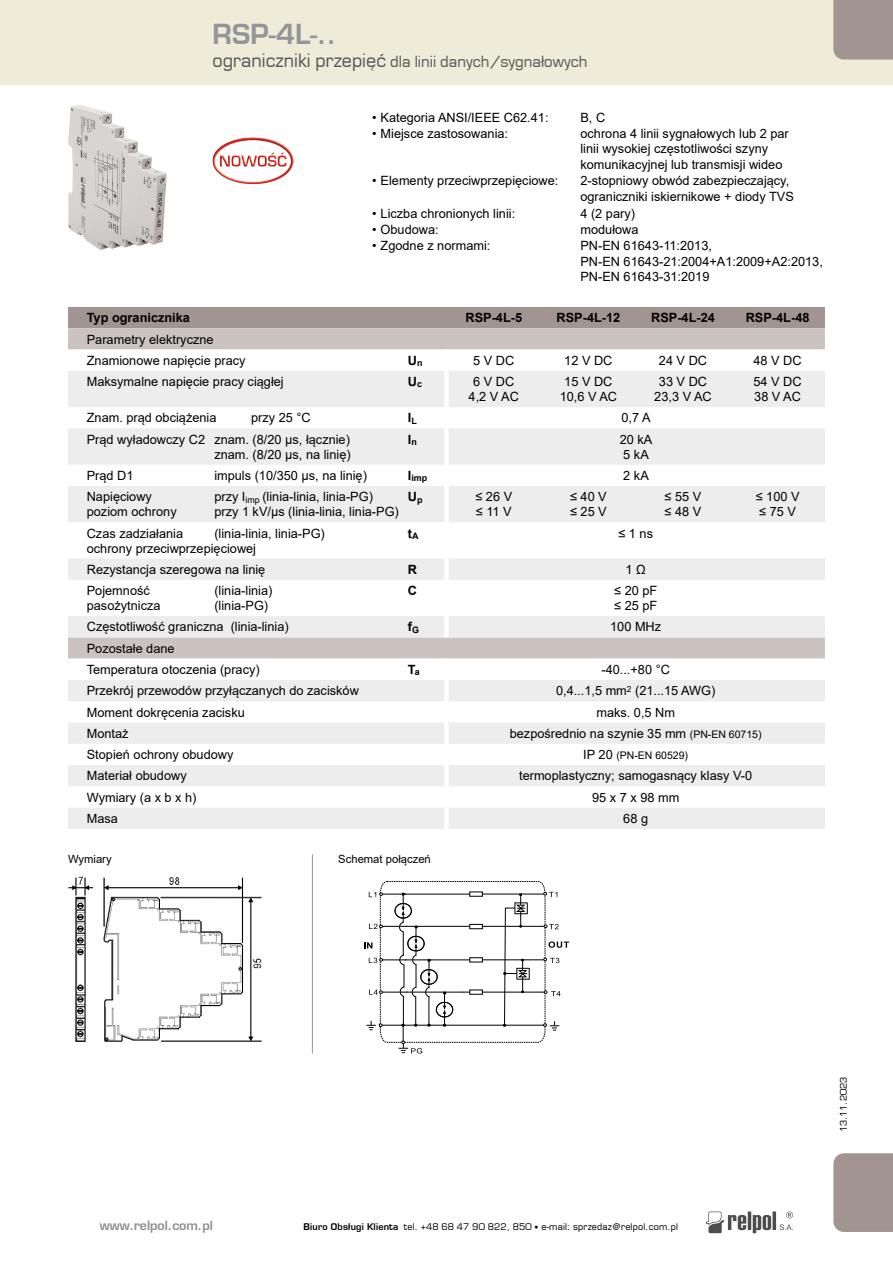
<style>
.page{position:relative;width:893px;height:1263px;background:#fff}
.page>*{position:absolute;margin:0;border:0;box-sizing:border-box;transform-origin:0 0}
.t1{font:700 27px "Euromode";color:#939598}
.t2{font:15px "Euromode";color:#58595b}
.t3{font:12.75px/15px "Arial";color:#000}
.t4{font:700 12.75px "Arial";color:#000}
.t5{font:700 12.45px "Euromode";color:#8a8c8e}
.t6{font:11.25px "Arial";color:#000}
.t7{font:10.5px "Arial";color:#000}
.t8{font:9px "Euromode";letter-spacing:.02em;color:#000}
.t9{font:700 8.85px "Arial";color:#000}
.s1{font-size:18px}
.s2{font-size:12.75px}
.s3{font-size:10.5px}
.s4{font-weight:700}
.s5{font-size:7.5px}
</style>
<div class="page">
<svg style="left:706px;top:1211px;width:87px;height:22px"></svg>
<div style="left:0;top:0;width:893px;height:85px;background:#eeebd9"></div>
<div style="left:833px;top:1153px;width:60px;height:79px;background:#a29490"></div>
<div style="left:833px;top:0;width:60px;height:60px;background:#a29490"></div>
<div style="left:68px;top:307px;width:757px;height:21px;background:#a29490"></div>
<div style="left:68px;top:328px;width:757px;height:21px;background:#cbc3c0"></div>
<svg style="left:68px;top:371px;width:757px;height:458px;fill:#ededee"></svg>
<div style="left:444px;top:371px;width:5px;height:36px;background:#fff"></div>
<div style="left:444px;top:407px;width:5px;height:21px;background:#fff"></div>
<div style="left:444px;top:428px;width:5px;height:37px;background:#fff"></div>
<div style="left:444px;top:465px;width:5px;height:21px;background:#fff"></div>
<div style="left:444px;top:486px;width:5px;height:36px;background:#fff"></div>
<div style="left:444px;top:522px;width:5px;height:36px;background:#fff"></div>
<div style="left:444px;top:558px;width:5px;height:22px;background:#fff"></div>
<div style="left:444px;top:580px;width:5px;height:36px;background:#fff"></div>
<div style="left:444px;top:616px;width:5px;height:21px;background:#fff"></div>
<div style="left:444px;top:659px;width:5px;height:21px;background:#fff"></div>
<div style="left:444px;top:680px;width:5px;height:21px;background:#fff"></div>
<div style="left:444px;top:701px;width:5px;height:21px;background:#fff"></div>
<div style="left:444px;top:722px;width:5px;height:22px;background:#fff"></div>
<div style="left:444px;top:744px;width:5px;height:21px;background:#fff"></div>
<div style="left:444px;top:765px;width:5px;height:21px;background:#fff"></div>
<div style="left:444px;top:786px;width:5px;height:22px;background:#fff"></div>
<div style="left:444px;top:808px;width:5px;height:21px;background:#fff"></div>
<hr style="left:312px;top:854px;width:1px;height:199px;background:#a29490">
<img style="left:213px;top:137px;width:62px;height:47px">
<img style="left:68px;top:877px;width:193px;height:165px">
<img style="left:68px;top:105px;width:99px;height:145px">
<svg style="left:364px;top:881px;width:205px;height:172px"></svg>
<h1 class="t1" style="left:213px;top:18px;width:125px">RSP-4L-..</h1>
<p class="t2" style="left:213px;top:52px;width:376px"><span class="s1">ograniczniki przepięć</span> dla linii danych/sygnałowych</p>
<p class="t3" style="left:372px;top:110px;width:178px">• Kategoria ANSI/IEEE C62.41:</p>
<p class="t3" style="left:580px;top:110px;width:26px">B, C</p>
<p class="t3" style="left:372px;top:126px;width:138px">• Miejsce zastosowania:</p>
<p class="t3" style="left:580px;top:125px;width:210px;line-height:15.8px">ochrona 4 linii sygnałowych lub 2 par linii wysokiej częstotliwości szyny komunikacyjnej lub transmisji wideo</p>
<p class="t3" style="left:372px;top:173px;width:188px">• Elementy przeciwprzepięciowe:</p>
<p class="t3" style="left:580px;top:173px;width:215px;line-height:15.8px">2-stopniowy obwód zabezpieczający, ograniczniki iskiernikowe + diody TVS</p>
<p class="t3" style="left:372px;top:206px;width:145px">• Liczba chronionych linii:</p>
<p class="t3" style="left:580px;top:206px;width:56px">4 (2 pary)</p>
<p class="t3" style="left:372px;top:222px;width:68px">• Obudowa:</p>
<p class="t3" style="left:580px;top:222px;width:60px">modułowa</p>
<p class="t3" style="left:372px;top:238px;width:120px">• Zgodne z normami:</p>
<p class="t3" style="left:580px;top:237px;width:244px;line-height:15.8px">PN-EN 61643-11:2013,<br>PN-EN 61643-21:2004+A1:2009+A2:2013,<br>PN-EN 61643-31:2019</p>
<p class="t4" style="left:87px;top:309px;width:105px">Typ ogranicznika</p>
<p class="t4" style="left:465px;top:309px;width:58px">RSP-4L-5</p>
<p class="t4" style="left:556px;top:309px;width:65px">RSP-4L-12</p>
<p class="t4" style="left:651px;top:309px;width:65px">RSP-4L-24</p>
<p class="t4" style="left:746px;top:309px;width:65px">RSP-4L-48</p>
<p class="t3" style="left:87px;top:328px;width:160px;line-height:21.3px">Parametry elektryczne<br>Znamionowe napięcie pracy</p>
<p class="t4" style="left:408px;top:351px;width:16px">U<sub>n</sub></p>
<p class="t3" style="left:473px;top:353px;width:43px">5 V DC</p>
<p class="t3" style="left:564px;top:353px;width:50px">12 V DC</p>
<p class="t3" style="left:659px;top:353px;width:50px">24 V DC</p>
<p class="t3" style="left:753px;top:353px;width:50px">48 V DC</p>
<p class="t3" style="left:87px;top:374px;width:198px">Maksymalne napięcie pracy ciągłej</p>
<p class="t4" style="left:408px;top:373px;width:16px">U<sub>c</sub></p>
<p class="t3" style="left:469px;top:374px;width:52px;text-align:center">6 V DC<br>4,2 V AC</p>
<p class="t3" style="left:560px;top:374px;width:59px;text-align:center">15 V DC<br>10,6 V AC</p>
<p class="t3" style="left:654px;top:374px;width:59px;text-align:center">33 V DC<br>23,3 V AC</p>
<p class="t3" style="left:753px;top:374px;width:50px">54 V DC<br>38 V AC</p>
<p class="t3" style="left:87px;top:410px;width:131px">Znam. prąd obciążenia</p>
<p class="t3" style="left:251px;top:410px;width:61px">przy 25 °C</p>
<p class="t4" style="left:408px;top:409px;width:11px">I<sub>L</sub></p>
<p class="t3" style="left:621px;top:410px;width:31px">0,7 A</p>
<p class="t3" style="left:87px;top:432px;width:265px;text-align:right">Prąd wyładowczy C2 znam. (8/20 μs, łącznie) znam. (8/20 μs, na linię)</p>
<p class="t4" style="left:408px;top:430px;width:10px">I<sub>n</sub></p>
<p class="t3" style="left:620px;top:432px;width:34px">20 kA<br>5 kA</p>
<p class="t3" style="left:87px;top:468px;width:48px">Prąd D1</p>
<p class="t3" style="left:214px;top:468px;width:154px">impuls (10/350 μs, na linię)</p>
<p class="t9" style="left:408px;top:472px;width:21px"><span class="s2">I</span>imp</p>
<p class="t3" style="left:623px;top:468px;width:27px">2 kA</p>
<p class="t3" style="left:87px;top:489px;width:67px">Napięciowy</p>
<p class="t3" style="left:214px;top:489px;width:160px">przy I<sub>imp</sub> (linia-linia, linia-PG)</p>
<p class="t3" style="left:87px;top:504px;width:91px">poziom ochrony</p>
<p class="t3" style="left:214px;top:504px;width:186px">przy 1 kV/µs (linia-linia, linia-PG)</p>
<p class="t4" style="left:408px;top:488px;width:16px">U<sub>p</sub></p>
<p class="t3" style="left:475px;top:489px;width:38px">≤ 26 V ≤ 11 V</p>
<p class="t3" style="left:570px;top:489px;width:38px">≤ 40 V ≤ 25 V</p>
<p class="t3" style="left:665px;top:489px;width:38px">≤ 55 V ≤ 48 V</p>
<p class="t3" style="left:756px;top:489px;width:45px">≤ 100 V ≤ 75 V</p>
<p class="t3" style="left:87px;top:525px;width:240px;text-indent:128px">(linia-linia, linia-PG) ochrony przeciwprzepięciowej</p>
<p class="t4" style="left:408px;top:524px;width:12px">t<sub>A</sub></p>
<p class="t3" style="left:618px;top:525px;width:36px">≤ 1 ns</p>
<p class="t3" style="left:87px;top:562px;width:180px">Rezystancja szeregowa na linię</p>
<p class="t4" style="left:408px;top:560px;width:11px">R</p>
<p class="t3" style="left:626px;top:562px;width:22px">1 Ω</p>
<p class="t3" style="left:87px;top:583px;width:65px">Pojemność</p>
<p class="t3" style="left:214px;top:583px;width:60px">(linia-linia)</p>
<p class="t3" style="left:87px;top:598px;width:75px">pasożytnicza</p>
<p class="t3" style="left:214px;top:598px;width:55px">(linia-PG)</p>
<p class="t3" style="left:87px;top:525px;width:98px">Czas zadziałania</p>
<p class="t4" style="left:408px;top:582px;width:11px">C</p>
<p class="t3" style="left:614px;top:583px;width:45px">≤ 20 pF ≤ 25 pF</p>
<p class="t3" style="left:87px;top:619px;width:203px">Częstotliwość graniczna (linia-linia)</p>
<p class="t4" style="left:408px;top:618px;width:13px">f<sub>G</sub></p>
<p class="t3" style="left:610px;top:619px;width:53px">100 MHz</p>
<p class="t3" style="left:87px;top:637px;width:174px;line-height:21.3px">Pozostałe dane<br>Temperatura otoczenia (pracy)</p>
<p class="t4" style="left:408px;top:660px;width:13px">T<sub>a</sub></p>
<p class="t3" style="left:601px;top:662px;width:70px">-40...+80 °C</p>
<p class="t3" style="left:87px;top:683px;width:274px">Przekrój przewodów przyłączanych do zacisków</p>
<p class="t3" style="left:556px;top:683px;width:161px">0,4...1,5 mm<sup>2</sup> (21...15 AWG)</p>
<p class="t3" style="left:87px;top:704px;width:160px">Moment dokręcenia zacisku</p>
<p class="t3" style="left:596px;top:704px;width:80px">maks. 0,5 Nm</p>
<p class="t3" style="left:87px;top:726px;width:43px">Montaż</p>
<p class="t3" style="left:510px;top:726px;width:253px">bezpośrednio na szynie 35 mm <span class="s3">(PN-EN 60715)</span></p>
<p class="t3" style="left:87px;top:747px;width:148px">Stopień ochrony obudowy</p>
<p class="t7" style="left:583px;top:748px;width:106px"><span class="s2">IP 20</span> (PN-EN 60529)</p>
<p class="t3" style="left:87px;top:768px;width:101px">Materiał obudowy</p>
<p class="t3" style="left:519px;top:768px;width:235px">termoplastyczny; samogasnący klasy V-0</p>
<p class="t3" style="left:87px;top:790px;width:111px">Wymiary (a x b x h)</p>
<p class="t3" style="left:592px;top:790px;width:89px">95 x 7 x 98 mm</p>
<p class="t3" style="left:87px;top:811px;width:33px">Masa</p>
<p class="t3" style="left:623px;top:811px;width:26px">68 g</p>
<p class="t6" style="left:68px;top:851px;width:45px">Wymiary</p>
<p class="t6" style="left:338px;top:851px;width:94px">Schemat połączeń</p>
<p class="t5" style="left:100px;top:1218px;width:114px">www.relpol.com.pl</p>
<p class="t8" style="left:304px;top:1221px;width:376px"><span class="s4">Biuro Obsługi Klienta</span> tel. +48 68 47 90 822, 850 <span class="s5">•</span> e-mail: sprzedaz@relpol.com.pl</p>
<p class="t8" style="left:838px;top:1132px;width:57px;rotate:-90deg">13.11.2023</p>
</div>
